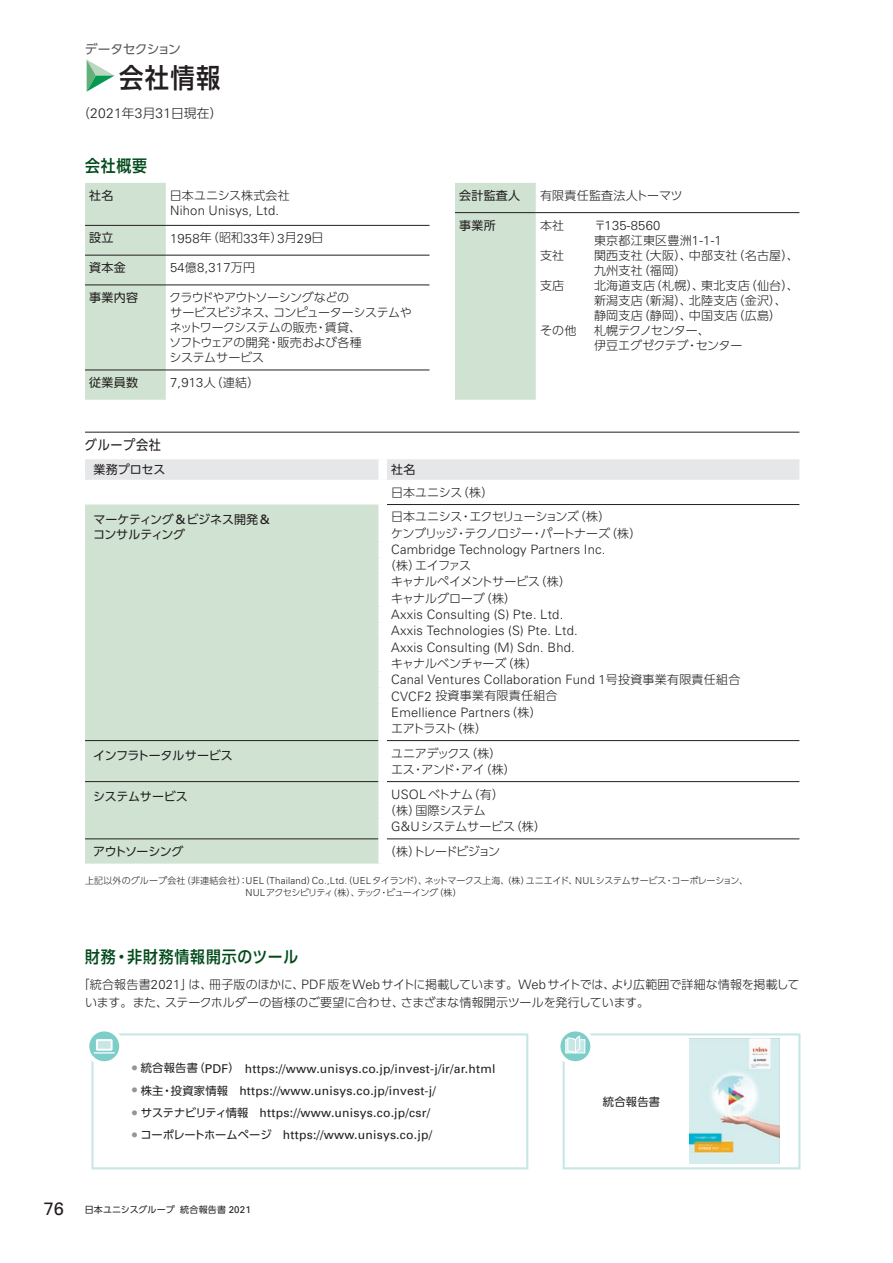
<style>
.page{position:relative;width:893px;height:1263px;background:#fff}
.page>*{position:absolute;margin:0;border:0;box-sizing:border-box;transform-origin:0 0}
.t1{font:500 27px "UD Shin Go C Oniz Pr 6 N";color:#231f20}
.t2{font:500 16.5px "UD Shin Go C Oniz Pr 6 N";letter-spacing:.05em;color:#004a1a}
.t3{font:13.5px "UD Shin Go C Oniz Pr 6 N";letter-spacing:.05em;color:#231f20}
.t4{font:300 12.9px/16.2px "Univers";letter-spacing:.02em;color:#231f20}
.t5{font:300 12.75px "UD Shin Go Pro";color:#231f20}
.t6{font:12.75px "UD Shin Go Pro";letter-spacing:-.06em;color:#57585a}
.t7{font:12.15px "Univers";letter-spacing:.02em;color:#231f20}
.t8{font:300 12px/16.2px "UD Shin Go Pro";letter-spacing:-.015em;color:#231f20}
.t9{font:300 12px/15px "UD Shin Go Pro";letter-spacing:-.035em;color:#231f20}
.t10{font:300 12px/15px "UD Shin Go Pro";letter-spacing:.02em;color:#231f20}
.t11{font:12px/15px "UD Shin Go Pro";letter-spacing:-.005em;color:#231f20}
.t12{font:300 12px/16.2px "UD Shin Go Pro";letter-spacing:-.06em;color:#231f20}
.t13{font:300 12px/16.2px "UD Shin Go Pro";letter-spacing:-.04em;color:#231f20}
.t14{font:12px "UD Shin Go Pro";letter-spacing:-.025em;color:#231f20}
.t15{font:300 12px "UD Shin Go Pro";letter-spacing:-.135em;color:#231f20}
.t16{font:12px "UD Shin Go Pro";letter-spacing:-.045em;color:#231f20}
.t17{font:11.25px "UD Shin Go Pro";letter-spacing:.02em;color:#231f20}
.t18{font:300 9px/12px "UD Shin Go Pro";letter-spacing:-.03em;color:#231f20}
.t19{font:9px "UD Shin Go Pro";letter-spacing:.015em;color:#231f20}
.s1{font-family:"Univers";font-size:13.8px}
.s2{font-family:"UD Shin Go Pro";font-size:12px}
.s3{font-family:"Univers";font-size:12.9px}
.s4{font-family:"Univers";font-size:9.75px}
.s5{font-family:"UD Shin Go Pro";font-size:11.25px}
.s6{font-family:"Univers";font-size:18px}
</style>
<div class="page">
<svg style="left:87px;top:60px;width:27px;height:32px"></svg>
<hr style="left:85px;top:432px;width:714px;height:1px;background:#231f20">
<div style="left:85px;top:183px;width:81px;height:217px;background:#d0e3d2"></div>
<hr style="left:85px;top:225px;width:81px;height:1px;background:#231f20">
<hr style="left:166px;top:225px;width:263px;height:1px;background:#231f20">
<hr style="left:85px;top:255px;width:81px;height:1px;background:#231f20">
<hr style="left:166px;top:255px;width:263px;height:1px;background:#231f20">
<hr style="left:85px;top:285px;width:81px;height:1px;background:#231f20">
<hr style="left:166px;top:285px;width:263px;height:1px;background:#231f20">
<hr style="left:85px;top:370px;width:81px;height:1px;background:#231f20">
<hr style="left:166px;top:370px;width:263px;height:1px;background:#231f20">
<div style="left:455px;top:183px;width:81px;height:217px;background:#d0e3d2"></div>
<hr style="left:455px;top:212px;width:81px;height:1px;background:#231f20">
<hr style="left:536px;top:212px;width:263px;height:1px;background:#231f20">
<div style="left:85px;top:459px;width:714px;height:21px;background:#e6e7e9"></div>
<div style="left:85px;top:504px;width:293px;height:360px;background:#d0e3d2"></div>
<hr style="left:387px;top:740px;width:412px;height:1px;background:#231f20">
<hr style="left:387px;top:781px;width:412px;height:1px;background:#231f20">
<hr style="left:387px;top:839px;width:412px;height:1px;background:#231f20">
<hr style="left:387px;top:504px;width:412px;height:1px;background:#231f20">
<hr style="left:85px;top:740px;width:293px;height:1px;background:#231f20">
<hr style="left:85px;top:781px;width:293px;height:1px;background:#231f20">
<hr style="left:85px;top:839px;width:293px;height:1px;background:#231f20">
<div style="left:378px;top:459px;width:9px;height:21px;background:#fff"></div>
<div style="left:91px;top:1033px;width:437px;height:136px;border:2px solid #c6e7e5"></div>
<svg style="left:87px;top:1029px;width:34px;height:34px"></svg>
<div style="left:85px;top:1027px;width:38px;height:38px;border:4px solid #fff;border-radius:50%"></div>
<svg style="left:96px;top:1039px;width:17px;height:12px"></svg>
<div style="left:97px;top:1040px;width:14px;height:9px;background:#c6e7e5"></div>
<div style="left:97px;top:1040px;width:15px;height:10px;border:1px solid #fff"></div>
<svg style="left:94px;top:1052px;width:20px;height:1px"></svg>
<div style="left:563px;top:1033px;width:237px;height:136px;border:2px solid #c6e7e5"></div>
<svg style="left:558px;top:1029px;width:34px;height:34px"></svg>
<div style="left:556px;top:1027px;width:39px;height:38px;border:4px solid #fff;border-radius:50%"></div>
<img style="left:690px;top:1038px;width:89px;height:126px">
<div style="left:565px;top:1039px;width:20px;height:14px;background:#c6e7e5;border:1px solid #fff"></div>
<svg style="left:567px;top:1034px;width:14px;height:20px"></svg>
<p class="t6" style="left:85px;top:39px;width:98px">データセクション</p>
<h1 class="t1" style="left:119px;top:56px;width:103px">会社情報</h1>
<p class="t5" style="left:77px;top:102px;width:147px">（<span class="s1">2021</span>年<span class="s1">3</span>月<span class="s1">31</span>日現在）</p>
<p class="t2" style="left:85px;top:152px;width:63px">会社概要</p>
<p class="t11" style="left:89px;top:187px;width:26px">社名</p>
<p class="t8" style="left:170px;top:187px;width:121px">日本ユニシス株式会社</p>
<p class="t4" style="left:170px;top:202px;width:110px">Nihon Unisys, Ltd.</p>
<p class="t11" style="left:89px;top:230px;width:26px">設立</p>
<p class="t4" style="left:170px;top:230px;width:155px">1958<span class="s2">年（昭和</span>33<span class="s2">年）</span>3<span class="s2">月</span>29<span class="s2">日</span></p>
<p class="t11" style="left:89px;top:260px;width:38px">資本金</p>
<p class="t4" style="left:170px;top:260px;width:86px">54<span class="s2">億</span>8,317<span class="s2">万円</span></p>
<p class="t11" style="left:89px;top:289px;width:50px">事業内容</p>
<p class="t9" style="left:169px;top:289px;width:244px">クラウドやアウトソーシングなどの<br>サービスビジネス、コンピューターシステムやネットワークシステムの販売・賃貸、<br>ソフトウェアの開発・販売および各種<br>システムサービス</p>
<p class="t11" style="left:89px;top:374px;width:50px">従業員数</p>
<p class="t4" style="left:170px;top:374px;width:91px">7,913<span class="s2">人（連結）</span></p>
<p class="t3" style="left:85px;top:434px;width:78px">グループ会社</p>
<p class="t11" style="left:459px;top:187px;width:62px">会計監査人</p>
<p class="t10" style="left:540px;top:187px;width:144px">有限責任監査法人トーマツ</p>
<p class="t11" style="left:459px;top:217px;width:38px">事業所</p>
<p class="t8" style="left:540px;top:216px;width:26px">本社</p>
<p class="t4" style="left:594px;top:217px;width:68px"><span class="s2">〒</span>135-8560</p>
<p class="t10" style="left:594px;top:232px;width:129px">東京都江東区豊洲<span class="s3">1-1-1</span></p>
<p class="t8" style="left:540px;top:246px;width:26px">支社</p>
<p class="t10" style="left:594px;top:247px;width:206px">関西支社（大阪）、中部支社（名古屋）、九州支社（福岡）</p>
<p class="t8" style="left:540px;top:276px;width:26px">支店</p>
<p class="t10" style="left:594px;top:277px;width:206px">北海道支店（札幌）、東北支店（仙台）、新潟支店（新潟）、北陸支店（金沢）、静岡支店（静岡）、中国支店（広島）</p>
<p class="t8" style="left:540px;top:321px;width:38px">その他</p>
<p class="t9" style="left:594px;top:322px;width:150px">札幌テクノセンター、<br>伊豆エグゼクテブ・センター</p>
<p class="t11" style="left:94px;top:462px;width:73px">業務プロセス</p>
<p class="t11" style="left:391px;top:462px;width:26px">社名</p>
<p class="t8" style="left:391px;top:484px;width:104px">日本ユニシス（株）</p>
<p class="t11" style="left:93px;top:511px;width:178px">マーケティング<span class="s3">&amp;</span>ビジネス開発<span class="s3">&amp;</span>コンサルティング</p>
<p class="t12" style="left:391px;top:508px;width:252px">日本ユニシス・エクセリューションズ（株）<br>ケンブリッジ・テクノロジー・パートナーズ（株）</p>
<p class="t4" style="left:391px;top:541px;width:216px">Cambridge Technology Partners Inc.</p>
<p class="t8" style="left:391px;top:557px;width:181px;text-indent:-7px">（株）エイファス<br>キャナルペイメントサービス（株）キャナルグローブ（株）</p>
<p class="t4" style="left:391px;top:607px;width:188px">Axxis Consulting (S) Pte. Ltd.<br>Axxis Technologies (S) Pte. Ltd.<br>Axxis Consulting (M) Sdn. Bhd.</p>
<p class="t9" style="left:391px;top:655px;width:148px">キャナルベンチャーズ（株）</p>
<p class="t4" style="left:391px;top:672px;width:351px">Canal Ventures Collaboration Fund 1<span class="s2">号投資事業有限責任組合</span></p>
<p class="t10" style="left:391px;top:688px;width:168px"><span class="s3">CVCF2</span> 投資事業有限責任組合</p>
<p class="t4" style="left:391px;top:704px;width:152px">Emellience Partners<span class="s2">（株）</span></p>
<p class="t8" style="left:391px;top:720px;width:98px">エアトラスト（株）</p>
<p class="t14" style="left:93px;top:745px;width:141px">インフラトータルサービス</p>
<p class="t13" style="left:391px;top:744px;width:126px">ユニアデックス（株）エス・アンド・アイ（株）</p>
<p class="t14" style="left:93px;top:786px;width:96px">システムサービス</p>
<p class="t9" style="left:384px;top:785px;width:122px;line-height:16.2px;text-indent:7px"><span class="s3">USOL</span>ベトナム（有）（株）国際システム</p>
<p class="t8" style="left:391px;top:818px;width:156px"><span class="s3">G&amp;U</span>システムサービス（株）</p>
<p class="t16" style="left:93px;top:841px;width:92px">アウトソーシング</p>
<p class="t15" style="left:384px;top:841px;width:118px">（株）トレードビジョン</p>
<p class="t18" style="left:246px;top:874px;width:504px;text-indent:-160px">上記以外のグループ会社（非連結会社）：<span class="s4">UEL</span>（<span class="s4">Thailand</span>）<span class="s4">Co.,Ltd.</span>（<span class="s4">UEL</span>タイランド）、ネットマークス上海、（株）ユニエイド、<span class="s4">NUL</span>システムサービス・コーポレーション、<br><span class="s4">NUL</span> アクセシビリティ（株）、テック・ビューイング（株）</p>
<p class="t2" style="left:85px;top:943px;width:215px">財務・非財務情報開示のツール</p>
<p class="t8" style="left:85px;top:975px;width:716px;line-height:18px;text-indent:-7px">「統合報告書<span class="s3">2021</span>」は、冊子版のほかに、<span class="s3">PDF</span>版を<span class="s3">Web</span>サイトに掲載しています。<span class="s3">Web</span>サイトでは、より広範囲で詳細な情報を掲載しています。また、ステークホルダーの皆様のご要望に合わせ、さまざまな情報開示ツールを発行しています。</p>
<p class="t7" style="left:132px;top:1061px;width:365px"><sup>●</sup> <span class="s5">統合報告書（</span>PDF<span class="s5">）　</span>https://www.unisys.co.jp/invest-j/ir/ar.html</p>
<p class="t7" style="left:132px;top:1083px;width:306px"><sup>●</sup> <span class="s5">株主・投資家情報　</span>https://www.unisys.co.jp/invest-j/</p>
<p class="t7" style="left:132px;top:1106px;width:300px"><sup>●</sup> <span class="s5">サステナビリティ情報　</span>https://www.unisys.co.jp/csr/</p>
<p class="t7" style="left:132px;top:1128px;width:302px"><sup>●</sup> <span class="s5">コーポレートホームページ　</span>https://www.unisys.co.jp/</p>
<p class="t19" style="left:44px;top:1202px;width:209px"><span class="s6">76</span> 日本ユニシスグループ 統合報告書 <span class="s4">2021</span></p>
<p class="t17" style="left:603px;top:1092px;width:59px">統合報告書</p>
</div>
